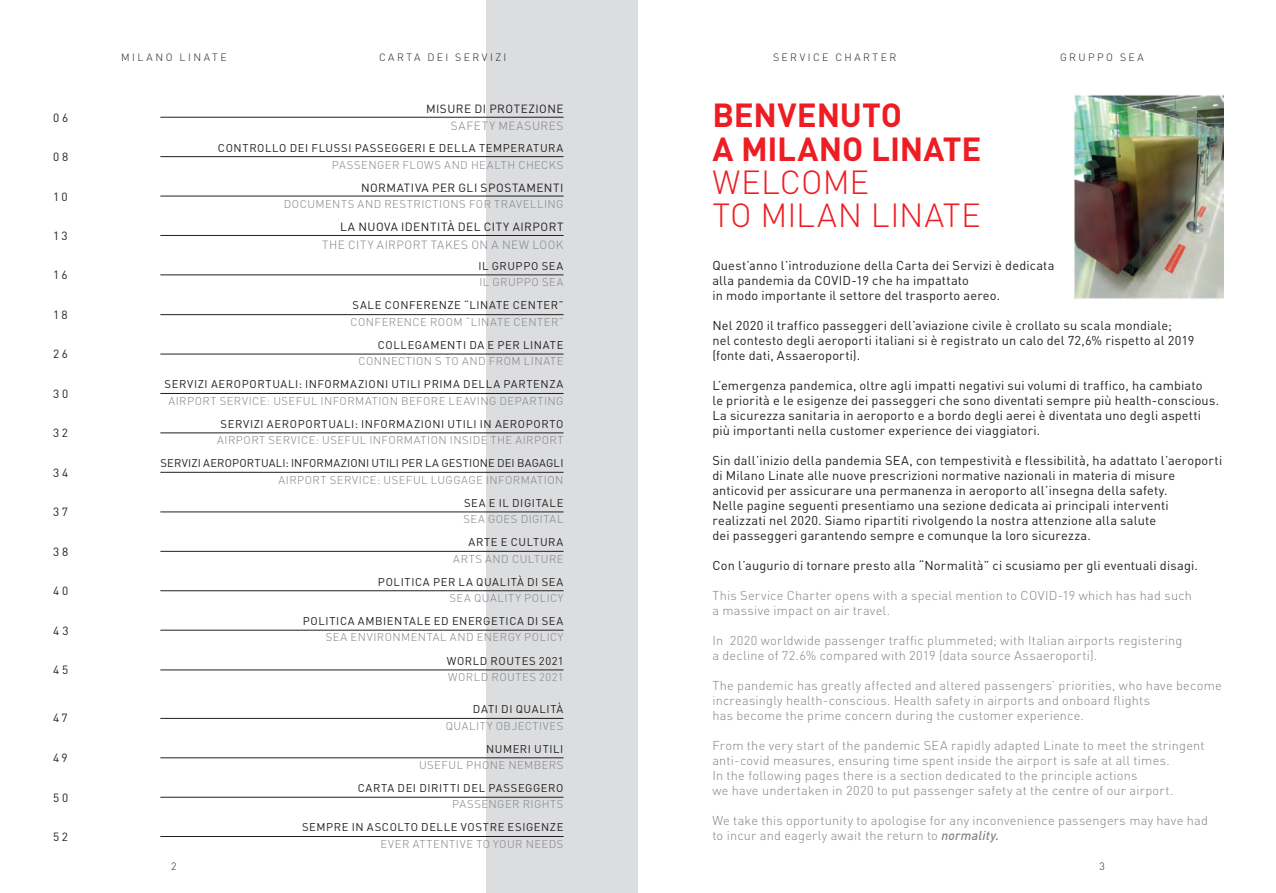
<style>
.page{position:relative;width:1276px;height:893px;background:#fff}
.page>*{position:absolute;margin:0;border:0;box-sizing:border-box;transform-origin:0 0}
.t1{font:700 33px/33px "DIN";letter-spacing:-.005em;color:#ee1d23}
.t2{font:300 33px/33px "DIN Pro";color:#ee1d23}
.t3{font:12.75px/15px "DIN Pro";letter-spacing:.015em;color:#231f20}
.t4{font:300 12.75px/15px "DIN Pro";letter-spacing:.02em;color:#808285}
.t5{font:11.85px "DIN Pro";letter-spacing:.045em;color:#231f20}
.t6{font:300 11.85px "DIN Pro";letter-spacing:.055em;color:#808285}
.t7{font:300 11.25px "DIN Pro";letter-spacing:.045em;color:#808285}
.t8{font:11.25px "DIN Pro";letter-spacing:.05em;color:#231f20}
.t9{font:11.25px "DIN Pro";letter-spacing:.01em;color:#231f20}
.t10{font:300 10.5px "DIN Pro";letter-spacing:.225em;color:#231f20}
.s1{font-weight:500;font-style:italic}
</style>
<div class="page">
<div style="left:487px;top:0;width:151px;height:893px;background:#dcdddf"></div>
<hr style="left:160px;top:117px;width:403px;height:1px;background:#231f20">
<hr style="left:160px;top:156px;width:403px;height:1px;background:#231f20">
<hr style="left:160px;top:196px;width:403px;height:1px;background:#231f20">
<hr style="left:160px;top:235px;width:403px;height:1px;background:#231f20">
<hr style="left:160px;top:274px;width:403px;height:1px;background:#231f20">
<hr style="left:160px;top:314px;width:403px;height:1px;background:#231f20">
<hr style="left:160px;top:354px;width:403px;height:1px;background:#231f20">
<hr style="left:160px;top:393px;width:403px;height:1px;background:#231f20">
<hr style="left:160px;top:432px;width:403px;height:1px;background:#231f20">
<hr style="left:160px;top:551px;width:403px;height:1px;background:#231f20">
<hr style="left:160px;top:590px;width:403px;height:1px;background:#231f20">
<hr style="left:160px;top:630px;width:403px;height:1px;background:#231f20">
<hr style="left:160px;top:669px;width:403px;height:1px;background:#231f20">
<hr style="left:160px;top:718px;width:403px;height:1px;background:#231f20">
<hr style="left:160px;top:757px;width:403px;height:1px;background:#231f20">
<hr style="left:160px;top:797px;width:403px;height:1px;background:#231f20">
<hr style="left:160px;top:836px;width:403px;height:1px;background:#231f20">
<hr style="left:160px;top:511px;width:403px;height:1px;background:#231f20">
<hr style="left:160px;top:472px;width:403px;height:1px;background:#231f20">
<img style="left:1073px;top:94px;width:150px;height:205px">
<p class="t5" style="left:53px;top:109px;width:17px">06</p>
<p class="t5" style="left:53px;top:149px;width:17px">08</p>
<p class="t5" style="left:53px;top:188px;width:16px">10</p>
<p class="t5" style="left:53px;top:228px;width:16px">13</p>
<p class="t5" style="left:53px;top:267px;width:16px">16</p>
<p class="t5" style="left:53px;top:306px;width:16px">18</p>
<p class="t5" style="left:53px;top:345px;width:16px">26</p>
<p class="t5" style="left:53px;top:386px;width:17px">30</p>
<p class="t5" style="left:53px;top:425px;width:16px">32</p>
<p class="t5" style="left:53px;top:464px;width:17px">34</p>
<p class="t5" style="left:53px;top:504px;width:16px">37</p>
<p class="t5" style="left:53px;top:543px;width:17px">38</p>
<p class="t5" style="left:53px;top:583px;width:17px">40</p>
<p class="t5" style="left:53px;top:622px;width:17px">4 3</p>
<p class="t5" style="left:53px;top:662px;width:17px">45</p>
<p class="t5" style="left:53px;top:710px;width:16px">47</p>
<p class="t5" style="left:53px;top:750px;width:16px">49</p>
<p class="t5" style="left:53px;top:789px;width:17px">50</p>
<p class="t5" style="left:53px;top:829px;width:16px">52</p>
<p class="t10" style="left:121px;top:50px;width:107px">MILANO LINATE</p>
<p class="t10" style="left:379px;top:50px;width:129px">CARTA DEI SERVIZI</p>
<p class="t10" style="left:773px;top:50px;width:125px">SERVICE CHARTER</p>
<p class="t10" style="left:1060px;top:50px;width:85px">GRUPPO SEA</p>
<p class="t5" style="left:426px;top:101px;width:139px">MISURE DI PROTEZIONE</p>
<p class="t6" style="left:451px;top:118px;width:114px">SAFETY MEASURES</p>
<p class="t8" style="left:218px;top:140px;width:347px">CONTROLLO DEI FLUSSI PASSEGGERI E DELLA TEMPERATURA</p>
<p class="t7" style="left:332px;top:157px;width:233px">PASSENGER FLOWS AND HEALTH CHECKS</p>
<p class="t5" style="left:361px;top:180px;width:204px">NORMATIVA PER GLI SPOSTAMENTI</p>
<p class="t7" style="left:284px;top:197px;width:281px">DOCUMENTS AND RESTRICTIONS FOR TRAVELLING</p>
<p class="t5" style="left:340px;top:219px;width:225px">LA NUOVA IDENTITÀ DEL CITY AIRPORT</p>
<p class="t6" style="left:322px;top:236px;width:243px">THE CITY AIRPORT TAKES ON A NEW LOOK</p>
<p class="t8" style="left:478px;top:257px;width:86px">IL GRUPPO SEA</p>
<p class="t7" style="left:479px;top:274px;width:85px">IL GRUPPO SEA</p>
<p class="t8" style="left:353px;top:297px;width:212px">SALE CONFERENZE “LINATE CENTER”</p>
<p class="t7" style="left:350px;top:314px;width:214px">CONFERENCE ROOM “LINATE CENTER”</p>
<p class="t8" style="left:378px;top:336px;width:187px">COLLEGAMENTI DA E PER LINATE</p>
<p class="t7" style="left:358px;top:354px;width:207px">CONNECTION S TO AND FROM LINATE</p>
<p class="t8" style="left:165px;top:375px;width:400px">SERVIZI AEROPORTUALI: INFORMAZIONI UTILI PRIMA DELLA PARTENZA</p>
<p class="t7" style="left:168px;top:393px;width:397px">AIRPORT SERVICE: USEFUL INFORMATION BEFORE LEAVING DEPARTING</p>
<p class="t8" style="left:221px;top:415px;width:344px">SERVIZI AEROPORTUALI: INFORMAZIONI UTILI IN AEROPORTO</p>
<p class="t7" style="left:217px;top:432px;width:348px">AIRPORT SERVICE: USEFUL INFORMATION INSIDE THE AIRPORT</p>
<p class="t9" style="left:160px;top:454px;width:404px">SERVIZI AEROPORTUALI: INFORMAZIONI UTILI PER LA GESTIONE DEI BAGAGLI</p>
<p class="t7" style="left:278px;top:472px;width:286px">AIRPORT SERVICE: USEFUL LUGGAGE INFORMATION</p>
<p class="t8" style="left:464px;top:494px;width:101px">SEA E IL DIGITALE</p>
<p class="t7" style="left:463px;top:511px;width:102px">SEA GOES DIGITAL</p>
<p class="t8" style="left:468px;top:533px;width:97px">ARTE E CULTURA</p>
<p class="t7" style="left:453px;top:551px;width:112px">ARTS AND CULTURE</p>
<p class="t8" style="left:378px;top:573px;width:187px">POLITICA PER LA QUALITÀ DI SEA</p>
<p class="t7" style="left:449px;top:590px;width:115px">SEA QUALITY POLICY</p>
<p class="t8" style="left:303px;top:612px;width:262px">POLITICA AMBIENTALE ED ENERGETICA DI SEA</p>
<p class="t7" style="left:326px;top:630px;width:239px">SEA ENVIRONMENTAL AND ENERGY POLICY</p>
<p class="t8" style="left:447px;top:652px;width:118px">WORLD ROUTES 2021</p>
<p class="t7" style="left:448px;top:669px;width:117px">WORLD ROUTES 2021</p>
<p class="t8" style="left:473px;top:700px;width:92px">DATI DI QUALITÀ</p>
<p class="t7" style="left:446px;top:718px;width:119px">QUALITY OBJECTIVES</p>
<p class="t8" style="left:486px;top:740px;width:79px">NUMERI UTILI</p>
<p class="t7" style="left:419px;top:757px;width:146px">USEFUL PHONE NEMBERS</p>
<p class="t8" style="left:358px;top:779px;width:207px">CARTA DEI DIRITTI DEL PASSEGGERO</p>
<p class="t7" style="left:452px;top:797px;width:113px">PASSENGER RIGHTS</p>
<p class="t8" style="left:302px;top:818px;width:263px">SEMPRE IN ASCOLTO DELLE VOSTRE ESIGENZE</p>
<p class="t7" style="left:380px;top:836px;width:184px">EVER ATTENTIVE TO YOUR NEEDS</p>
<h1 class="t1" style="left:712px;top:98px;width:270px">BENVENUTO<br>A MILANO LINATE</h1>
<h1 class="t2" style="left:712px;top:164px;width:270px">WELCOME<br>TO MILAN LINATE</h1>
<p class="t3" style="left:712px;top:256px;width:343px">Quest’anno l’introduzione della Carta dei Servizi è dedicata alla pandemia da COVID-19 che ha impattato<br>in modo importante il settore del trasporto aereo.</p>
<p class="t3" style="left:712px;top:316px;width:483px">Nel 2020 il traffico passeggeri dell’aviazione civile è crollato su scala mondiale;<br>nel contesto degli aeroporti italiani si è registrato un calo del 72,6% rispetto al 2019 (fonte dati, Assaeroporti).</p>
<p class="t3" style="left:712px;top:376px;width:508px">L’emergenza pandemica, oltre agli impatti negativi sui volumi di traffico, ha cambiato<br>le priorità e le esigenze dei passeggeri che sono diventati sempre più health-conscious.<br>La sicurezza sanitaria in aeroporto e a bordo degli aerei è diventata uno degli aspetti più importanti nella customer experience dei viaggiatori.</p>
<p class="t3" style="left:712px;top:451px;width:511px">Sin dall’inizio della pandemia SEA, con tempestività e flessibilità, ha adattato l’aeroporti di Milano Linate alle nuove prescrizioni normative nazionali in materia di misure anticovid per assicurare una permanenza in aeroporto all’insegna della safety.<br>Nelle pagine seguenti presentiamo una sezione dedicata ai principali interventi realizzati nel 2020. Siamo ripartiti rivolgendo la nostra attenzione alla salute<br>dei passeggeri garantendo sempre e comunque la loro sicurezza.</p>
<p class="t3" style="left:712px;top:556px;width:487px">Con l’augurio di tornare presto alla “Normalità” ci scusiamo per gli eventuali disagi.</p>
<p class="t4" style="left:712px;top:587px;width:481px">This Service Charter opens with a special mention to COVID-19 which has had such a massive impact on air travel.</p>
<p class="t4" style="left:712px;top:632px;width:471px">In 2020 worldwide passenger traffic plummeted; with Italian airports registering a decline of 72.6% compared with 2019 (data source Assaeroporti).</p>
<p class="t4" style="left:712px;top:677px;width:511px">The pandemic has greatly affected and altered passengers’ priorities, who have become increasingly health-conscious. Health safety in airports and onboard flights<br>has become the prime concern during the customer experience.</p>
<p class="t4" style="left:712px;top:737px;width:493px">From the very start of the pandemic SEA rapidly adapted Linate to meet the stringent anti-covid measures, ensuring time spent inside the airport is safe at all times.<br>In the following pages there is a section dedicated to the principle actions<br>we have undertaken in 2020 to put passenger safety at the centre of our airport.</p>
<p class="t4" style="left:712px;top:812px;width:497px">We take this opportunity to apologise for any inconvenience passengers may have had to incur and eagerly await the return to <span class="s1">normality.</span></p>
<p class="t10" style="left:171px;top:859px;width:7px">2</p>
<p class="t10" style="left:1099px;top:859px;width:7px">3</p>
</div>
